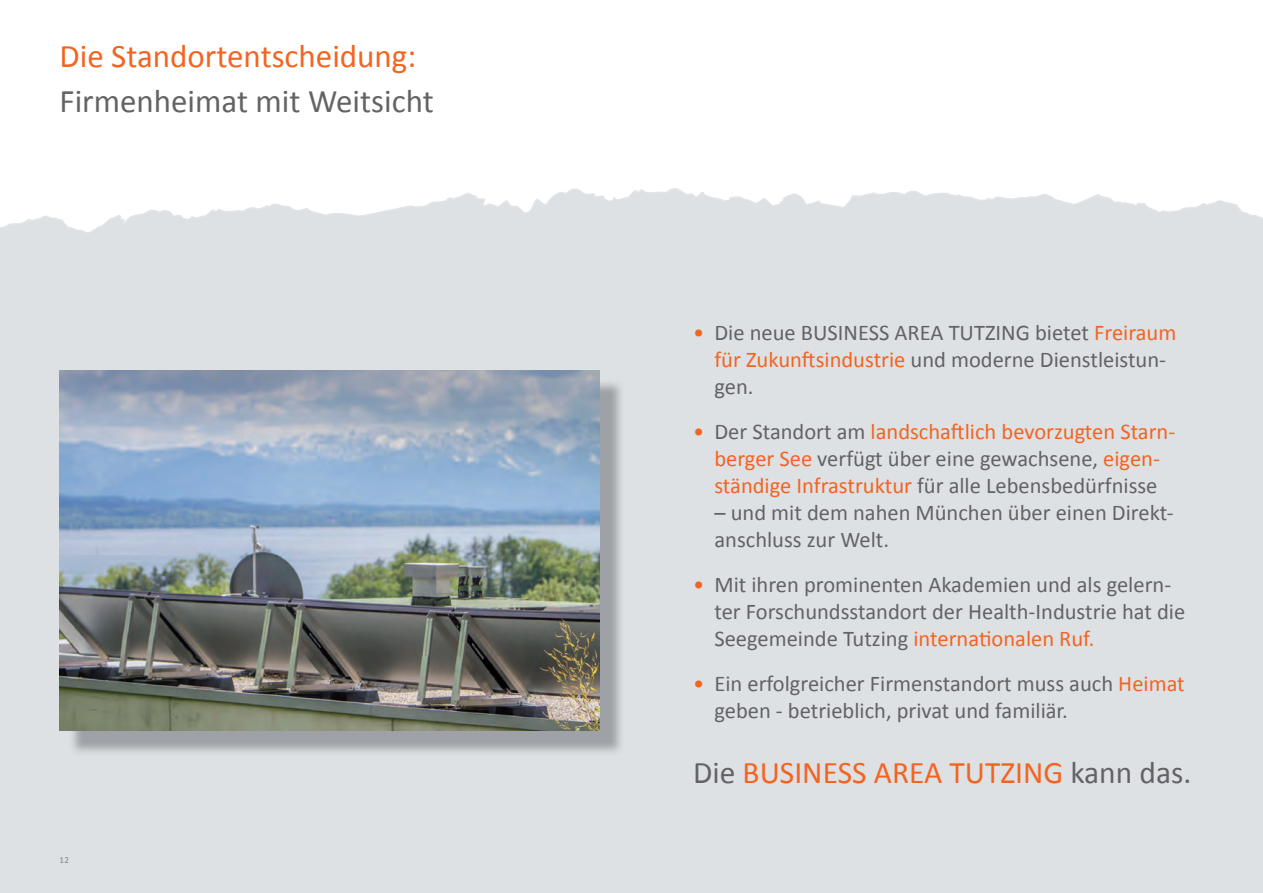
<style>
.page{position:relative;width:1263px;height:893px;background:#fff}
.page>*{position:absolute;margin:0;border:0;box-sizing:border-box;transform-origin:0 0}
.t1{font:33px "Calibri";color:#f36421}
.t2{font:33px "Calibri";color:#636366}
.t3{font:31.5px "Calibri";color:#f36421}
.t4{font:22.5px/27px "Calibri";color:#636366}
.t5{font:22.5px/27px "Calibri";color:#f36421;text-align:center}
.t6{font:9px "Calibri";color:#808285}
.s1{color:#f36421}
.s2{color:#636366}
</style>
<div class="page">
<div style="left:0;top:188px;width:1263px;height:705px;background:#dde1e4"></div>
<img style="left:68px;top:380px;width:557px;height:375px">
<img style="left:60px;top:371px;width:540px;height:360px">
<h1 class="t1" style="left:60px;top:35px;width:358px">Die Standortentscheidung:</h1>
<h1 class="t2" style="left:60px;top:80px;width:376px">Firmenheimat mit Weitsicht</h1>
<p class="t6" style="left:60px;top:854px;width:11px">12</p>
<p class="t4" style="left:714px;top:319px;width:463px;text-indent:-21px"><span class="s1">•</span> Die neue BUSINESS AREA TUTZING bietet <span class="s1">Freiraum für Zukunftsindustrie</span> und moderne Dienstleistun&shy;gen.</p>
<p class="t5" style="left:693px;top:418px;width:484px">• <span class="s2">Der Standort am</span> landschaftlich bevorzugten Starn&shy;berger See <span class="s2">verfügt über eine gewachsene,</span> eigen&shy;ständige Infrastruktur <span class="s2">für alle Lebensbedürfnisse</span></p>
<p class="t4" style="left:714px;top:499px;width:461px">– und mit dem nahen München über einen Direkt&shy;anschluss zur Welt.</p>
<p class="t4" style="left:714px;top:571px;width:472px;text-indent:-21px"><span class="s1">•</span> Mit ihren prominenten Akademien und als gelern&shy;ter Forschundsstandort der Health-Industrie hat die<br>Seegemeinde Tutzing <span class="s1">internationalen Ruf.</span></p>
<p class="t4" style="left:714px;top:670px;width:472px;text-indent:-21px"><span class="s1">•</span> Ein erfolgreicher Firmenstandort muss auch <span class="s1">Heimat </span>geben - betrieblich, privat und familiär.</p>
<h2 class="t3" style="left:693px;top:752px;width:500px"><span class="s2">Die</span> BUSINESS AREA TUTZING <span class="s2">kann das.</span></h2>
</div>
